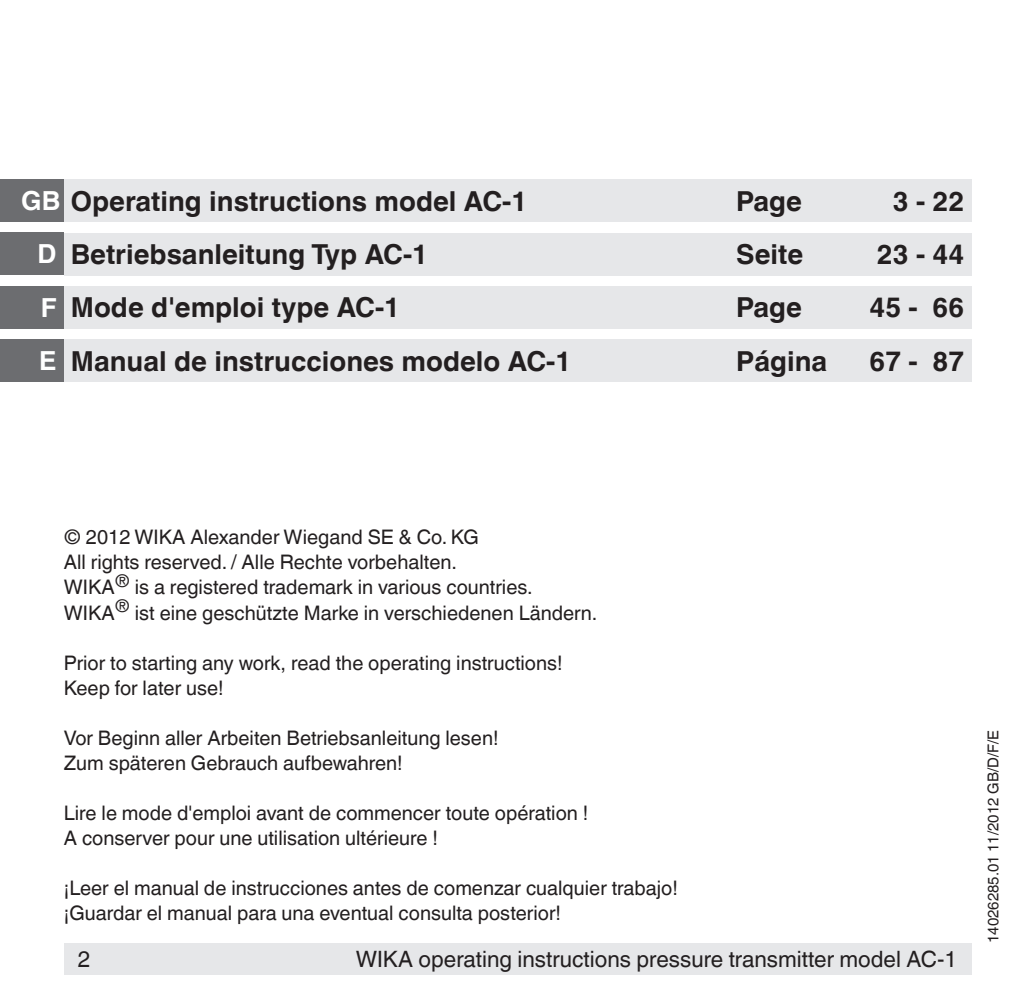
<style>
.page{position:relative;width:1021px;height:1007px;background:#fff}
.page>*{position:absolute;margin:0;border:0;box-sizing:border-box;transform-origin:0 0}
.t1{font:700 27.5px "Helvetica World";color:#231f20}
.t2{font:700 26.25px/53.2px "Helvetica World";color:#fff}
.t3{font:22.5px "Helvetica World";color:#231f20}
.t4{font:20px/25px "Helvetica World";color:#231f20}
.t5{font:15px "Helvetica World";color:#231f20}
.s1{font-size:26.25px;color:#fff}
</style>
<div class="page">
<div style="left:64px;top:943px;width:907px;height:31px;background:#e6e7e9"></div>
<div style="left:64px;top:179px;width:907px;height:43px;background:#e6e7e9"></div>
<div style="left:64px;top:233px;width:907px;height:42px;background:#e6e7e9"></div>
<div style="left:0;top:179px;width:64px;height:43px;background:#6c6d70"></div>
<div style="left:0;top:232px;width:64px;height:43px;background:#6c6d70"></div>
<div style="left:64px;top:286px;width:907px;height:42px;background:#e6e7e9"></div>
<div style="left:64px;top:339px;width:907px;height:43px;background:#e6e7e9"></div>
<div style="left:0;top:286px;width:64px;height:42px;background:#6c6d70"></div>
<div style="left:0;top:339px;width:64px;height:43px;background:#6c6d70"></div>
<h1 class="t1" style="left:21px;top:185px;width:507px"><span class="s1">GB</span> Operating instructions model AC-1</h1>
<h2 class="t2" style="left:38px;top:227px;width:21px">D</h2>
<h1 class="t1" style="left:736px;top:185px;width:67px">Page</h1>
<h1 class="t1" style="left:892px;top:185px;width:73px">3 - 22</h1>
<h1 class="t1" style="left:71px;top:238px;width:359px">Betriebsanleitung Typ AC-1</h1>
<h1 class="t1" style="left:736px;top:238px;width:68px">Seite</h1>
<h1 class="t1" style="left:876px;top:238px;width:89px">23 - 44</h1>
<h1 class="t1" style="left:71px;top:291px;width:331px">Mode d'emploi type AC-1</h1>
<h1 class="t1" style="left:736px;top:291px;width:67px">Page</h1>
<h1 class="t1" style="left:869px;top:291px;width:96px">45 - 66</h1>
<h1 class="t1" style="left:71px;top:345px;width:502px">Manual de instrucciones modelo AC-1</h1>
<h1 class="t1" style="left:736px;top:345px;width:92px">Página</h1>
<h1 class="t1" style="left:869px;top:345px;width:96px">67 - 87</h1>
<h2 class="t2" style="left:39px;top:281px;width:19px">F<br>E</h2>
<p class="t4" style="left:64px;top:525px;width:535px">© 2012 WIKA Alexander Wiegand SE &amp; Co. KG<br>All rights reserved. / Alle Rechte vorbehalten.<br>WIKA<sup>®</sup> is a registered trademark in various countries.<br>WIKA<sup>®</sup> ist eine geschützte Marke in verschiedenen Ländern.</p>
<p class="t4" style="left:64px;top:650px;width:500px">Prior to starting any work, read the operating instructions!<br>Keep for later use!</p>
<p class="t4" style="left:64px;top:725px;width:436px">Vor Beginn aller Arbeiten Betriebsanleitung lesen!<br>Zum späteren Gebrauch aufbewahren!</p>
<p class="t4" style="left:64px;top:800px;width:526px">Lire le mode d'emploi avant de commencer toute opération !<br>A conserver pour une utilisation ultérieure !</p>
<p class="t4" style="left:64px;top:875px;width:615px">¡Leer el manual de instrucciones antes de comenzar cualquier trabajo! ¡Guardar el manual para una eventual consulta posterior!</p>
<p class="t3" style="left:78px;top:946px;width:14px">2</p>
<p class="t3" style="left:355px;top:946px;width:603px">WIKA operating instructions pressure transmitter model AC-1</p>
<p class="t5" style="left:984px;top:943px;width:214px;rotate:-90deg">14026285.01 11/2012 GB/D/F/E</p>
</div>
